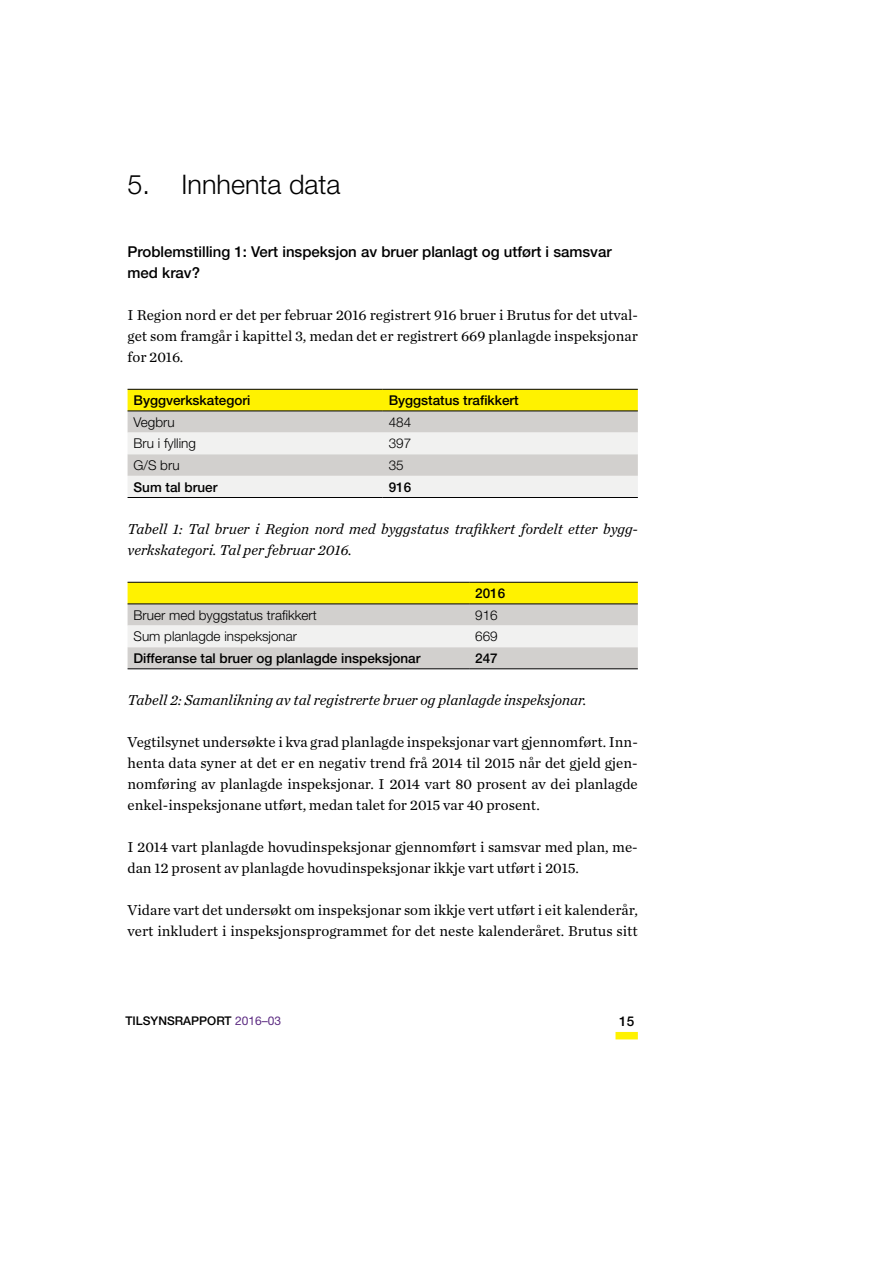
<style>
.page{position:relative;width:893px;height:1263px;background:#fff}
.page>*{position:absolute;margin:0;border:0;box-sizing:border-box;transform-origin:0 0}
.t1{font:300 27px "Helvetica Neue LT Pro";color:#000}
.t2{font:15px/21px "Chronicle Text G1";color:#000;text-align:justify}
.t3{font:italic 15px/21px "Chronicle Text G1";color:#000}
.t4{font:500 15px/21px "Helvetica Neue LT Pro";color:#000}
.t5{font:500 13.5px "Helvetica Neue LT Pro";color:#000}
.t6{font:300 13.5px "Helvetica Neue LT Pro";color:#000}
.t7{font:500 12px "Helvetica Neue LT Pro";color:#000}
.s1{font-weight:400;color:#5c2b82}
</style>
<div class="page">
<div style="left:615px;top:1032px;width:23px;height:7px;background:#fff200"></div>
<svg style="left:128px;top:390px;width:510px;height:107px"></svg>
<hr style="left:128px;top:389px;width:255px;height:1px;background:#000">
<hr style="left:383px;top:389px;width:255px;height:1px;background:#000">
<hr style="left:128px;top:411px;width:255px;height:1px;background:#000">
<hr style="left:383px;top:411px;width:255px;height:1px;background:#000">
<hr style="left:128px;top:497px;width:255px;height:1px;background:#000">
<hr style="left:383px;top:497px;width:255px;height:1px;background:#000">
<svg style="left:128px;top:583px;width:510px;height:85px"></svg>
<hr style="left:128px;top:582px;width:341px;height:1px;background:#000">
<hr style="left:469px;top:582px;width:169px;height:1px;background:#000">
<hr style="left:128px;top:603px;width:341px;height:1px;background:#000">
<hr style="left:469px;top:603px;width:169px;height:1px;background:#000">
<hr style="left:128px;top:668px;width:341px;height:1px;background:#000">
<hr style="left:469px;top:668px;width:169px;height:1px;background:#000">
<h1 class="t1" style="left:128px;top:167px;width:215px">5. Innhenta data</h1>
<p class="t4" style="left:128px;top:241px;width:486px">Problemstilling 1: Vert inspeksjon av bruer planlagt og utført i samsvar med krav?</p>
<p class="t2" style="left:128px;top:304px;width:512px">I Region nord er det per februar 2016 registrert 916 bruer i Brutus for det utval&shy;get som framgår i kapittel 3, medan det er registrert 669 planlagde inspeksjonar for 2016.</p>
<p class="t5" style="left:134px;top:392px;width:118px">Byggverkskategori</p>
<p class="t5" style="left:389px;top:392px;width:132px">Byggstatus trafikkert</p>
<p class="t6" style="left:134px;top:413px;width:43px">Vegbru</p>
<p class="t6" style="left:389px;top:413px;width:24px">484</p>
<p class="t6" style="left:134px;top:435px;width:64px">Bru i fylling</p>
<p class="t6" style="left:389px;top:435px;width:24px">397</p>
<p class="t6" style="left:134px;top:457px;width:48px">G/S bru</p>
<p class="t6" style="left:389px;top:457px;width:17px">35</p>
<p class="t5" style="left:134px;top:479px;width:86px">Sum tal bruer</p>
<p class="t5" style="left:389px;top:479px;width:24px">916</p>
<p class="t3" style="left:128px;top:517px;width:512px">Tabell 1: Tal bruer i Region nord med byggstatus trafikkert fordelt etter bygg&shy;verkskategori. Tal per februar 2016.</p>
<p class="t5" style="left:475px;top:585px;width:32px">2016</p>
<p class="t6" style="left:134px;top:606px;width:185px">Bruer med byggstatus trafikkert</p>
<p class="t6" style="left:475px;top:606px;width:24px">916</p>
<p class="t6" style="left:134px;top:628px;width:165px">Sum planlagde inspeksjonar</p>
<p class="t6" style="left:475px;top:628px;width:24px">669</p>
<p class="t5" style="left:134px;top:650px;width:288px">Differanse tal bruer og planlagde inspeksjonar</p>
<p class="t5" style="left:475px;top:650px;width:24px">247</p>
<p class="t3" style="left:128px;top:689px;width:461px">Tabell 2: Samanlikning av tal registrerte bruer og planlagde inspeksjonar.</p>
<p class="t2" style="left:128px;top:731px;width:512px">Vegtilsynet undersøkte i kva grad planlagde inspeksjonar vart gjennomført. Inn&shy;henta data syner at det er en negativ trend frå 2014 til 2015 når det gjeld gjen&shy;nomføring av planlagde inspeksjonar. I 2014 vart 80 prosent av dei planlagde enkel-inspeksjonane utført, medan talet for 2015 var 40 prosent.</p>
<p class="t2" style="left:128px;top:836px;width:512px">I 2014 vart planlagde hovudinspeksjonar gjennomført i samsvar med plan, me&shy;dan 12 prosent av planlagde hovudinspeksjonar ikkje vart utført i 2015.</p>
<p class="t2" style="left:128px;top:899px;width:512px">Vidare vart det undersøkt om inspeksjonar som ikkje vert utført i eit kalenderår, vert inkludert i inspeksjonsprogrammet for det neste kalenderåret. Brutus sitt</p>
<p class="t7" style="left:125px;top:1014px;width:157px">tilsynsrapport <span class="s1">2016–03</span></p>
<p class="t5" style="left:619px;top:1013px;width:17px">15</p>
</div>
